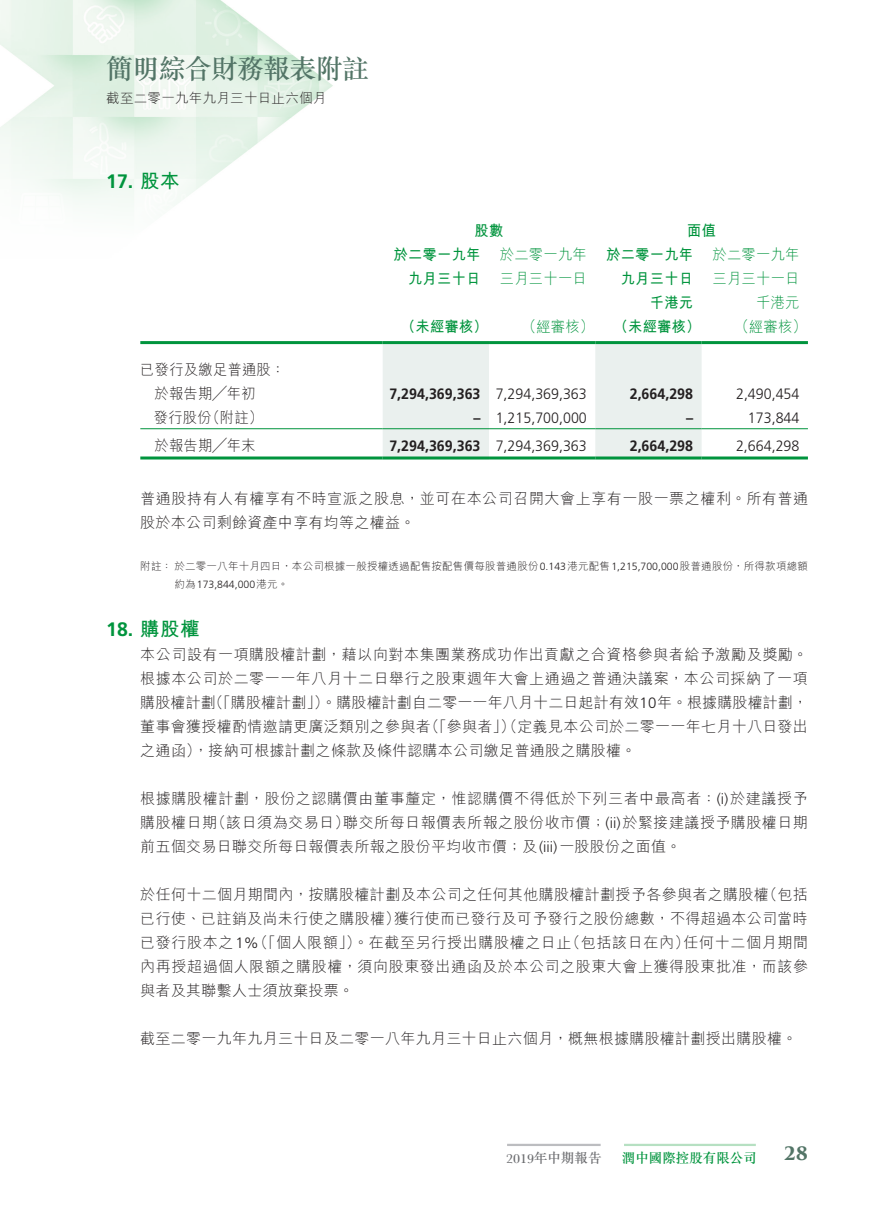
<style>
.page{position:relative;width:893px;height:1212px;background:#fff}
.page>*{position:absolute;margin:0;border:0;box-sizing:border-box;transform-origin:0 0}
.t1{font:500 27px "M Sung HK";letter-spacing:-.03em;color:#537567}
.t2{font:700 19.5px "Frutiger LT Std";color:#00943d}
.t3{font:700 18px "Trajan Pro 3";color:#537567}
.t4{font:300 15px/24px "M Hei HK";letter-spacing:.025em;color:#231f20}
.t5{font:300 15px/24px "M Hei HK";letter-spacing:.045em;color:#231f20;text-align:right}
.t6{font:300 15px "Frutiger LT Std";color:#231f20;scale:.95 1}
.t7{font:700 15px "Frutiger LT Std";color:#231f20;scale:.95 1}
.t8{font:700 15px/24px "M Hei HK";letter-spacing:.02em;color:#00943d;text-align:right;scale:.95 1}
.t9{font:300 15px/24px "M Hei HK";letter-spacing:.02em;color:#00943d;scale:.95 1}
.t10{font:300 15px "M Hei HK";letter-spacing:.025em;color:#231f20;scale:.95 1}
.t11{font:300 13.5px "M Hei HK";letter-spacing:.02em;color:#231f20}
.t12{font:500 13.5px "M Sung HK";color:#00943d}
.t13{font:500 13.5px "M Sung HK";color:#6c6d70}
.t14{font:300 10.5px "M Hei HK";letter-spacing:.02em;color:#231f20}
.t15{font:300 10.5px "Frutiger LT Std";color:#231f20}
.s1{font-family:"M Hei HK"}
.s2{font-family:"Frutiger LT Std"}
</style>
<div class="page">
<img style="left:0;top:0;width:333px;height:206px">
<hr style="left:624px;top:1144px;width:132px;height:2px;background:#b6e0c2">
<hr style="left:507px;top:1144px;width:94px;height:2px;background:#bcbdc0">
<svg style="left:383px;top:344px;width:319px;height:112px"></svg>
<hr style="left:140px;top:341px;width:243px;height:3px;background:#00943d">
<hr style="left:383px;top:341px;width:106px;height:3px;background:#00943d">
<hr style="left:489px;top:341px;width:106px;height:3px;background:#00943d">
<hr style="left:595px;top:341px;width:107px;height:3px;background:#00943d">
<hr style="left:702px;top:341px;width:106px;height:3px;background:#00943d">
<hr style="left:140px;top:428px;width:243px;height:1px;background:#00943d">
<hr style="left:383px;top:428px;width:106px;height:1px;background:#00943d">
<hr style="left:489px;top:428px;width:106px;height:1px;background:#00943d">
<hr style="left:595px;top:428px;width:107px;height:1px;background:#00943d">
<hr style="left:702px;top:428px;width:106px;height:1px;background:#00943d">
<hr style="left:140px;top:456px;width:243px;height:3px;background:#00943d">
<hr style="left:383px;top:456px;width:106px;height:3px;background:#00943d">
<hr style="left:489px;top:456px;width:106px;height:3px;background:#00943d">
<hr style="left:595px;top:456px;width:107px;height:3px;background:#00943d">
<hr style="left:702px;top:456px;width:106px;height:3px;background:#00943d">
<h1 class="t1" style="left:106px;top:51px;width:264px">簡明綜合財務報表附註</h1>
<p class="t11" style="left:106px;top:92px;width:222px">截至二零一九年九月三十日止六個月</p>
<h2 class="t2" style="left:106px;top:169px;width:75px">17. <span class="s1">股本</span></h2>
<p class="t10" style="left:140px;top:361px;width:154px">已發行及繳足普通股：</p>
<p class="t10" style="left:155px;top:385px;width:108px">於報告期╱年初</p>
<p class="t10" style="left:206px;top:409px;width:62px">（附註(</p>
<p class="t10" style="left:154px;top:409px;width:62px">發行股份</p>
<p class="t8" style="left:687px;top:217px;width:32px">面值</p>
<p class="t8" style="left:475px;top:217px;width:32px">股數</p>
<p class="t8" style="left:394px;top:241px;width:93px">於二零一九年</p>
<p class="t8" style="left:408px;top:265px;width:78px">九月三十日</p>
<p class="t9" style="left:500px;top:242px;width:93px">於二零一九年三月三十一日</p>
<p class="t8" style="left:606px;top:241px;width:93px">於二零一九年九月三十日</p>
<p class="t9" style="left:712px;top:242px;width:93px;text-align:right">於二零一九年三月三十一日千港元</p>
<p class="t8" style="left:650px;top:289px;width:47px">千港元</p>
<p class="t8" style="left:401px;top:313px;width:92px">（未經審核）</p>
<p class="t9" style="left:522px;top:314px;width:77px">（經審核）</p>
<p class="t8" style="left:614px;top:313px;width:92px">（未經審核）</p>
<p class="t9" style="left:735px;top:314px;width:77px">（經審核(</p>
<p class="t7" style="left:389px;top:385px;width:97px">7,294,369,363</p>
<p class="t6" style="left:496px;top:385px;width:97px">7,294,369,363</p>
<p class="t7" style="left:630px;top:385px;width:68px">2,664,298</p>
<p class="t6" style="left:736px;top:385px;width:68px">2,490,454</p>
<p class="t7" style="left:473px;top:409px;width:9px">–</p>
<p class="t6" style="left:496px;top:409px;width:97px">1,215,700,000</p>
<p class="t7" style="left:686px;top:409px;width:9px">–</p>
<p class="t6" style="left:748px;top:409px;width:56px">173,844</p>
<p class="t10" style="left:155px;top:438px;width:108px">於報告期╱年末</p>
<p class="t4" style="left:140px;top:486px;width:669px">普通股持有人有權享有不時宣派之股息，並可在本公司召開大會上享有一股一票之權利。所有普通股於本公司剩餘資產中享有均等之權益。</p>
<p class="t14" style="left:140px;top:560px;width:669px">附註：於二零一八年十月四日，本公司根據一般授權透過配售按配售價每股普通股份<span class="s2">0.143</span>港元配售<span class="s2">1,215,700,000</span>股普通股份，所得款項總額</p>
<p class="t15" style="left:174px;top:578px;width:115px"><span class="s1">約為</span>173,844,000<span class="s1">港元。</span></p>
<h2 class="t2" style="left:106px;top:617px;width:95px">18. <span class="s1">購股權</span></h2>
<p class="t4" style="left:140px;top:642px;width:669px;text-align:right">本公司設有一項購股權計劃，藉以向對本集團業務成功作出貢獻之合資格參與者給予激勵及獎勵。根據本公司於二零一一年八月十二日舉行之股東週年大會上通過之普通決議案，本公司採納了一項（「購股權計劃」）。購股權計劃自二零一一年八月十二日起計有效<span class="s2">10</span>年。根據購股權計劃，</p>
<p class="t7" style="left:389px;top:437px;width:97px">7,294,369,363</p>
<p class="t7" style="left:630px;top:437px;width:68px">2,664,298</p>
<p class="t6" style="left:496px;top:437px;width:97px">7,294,369,363</p>
<p class="t6" style="left:736px;top:437px;width:68px">2,664,298</p>
<p class="t4" style="left:140px;top:690px;width:77px">購股權計劃</p>
<p class="t4" style="left:140px;top:714px;width:497px">董事會獲授權酌情邀請更廣泛類別之參與者<br>之通函，）接納可根據計劃之條款及條件認購本公司繳足普通股之購股權。</p>
<p class="t5" style="left:140px;top:786px;width:669px">根據購股權計劃，股份之認購價由董事釐定，惟認購價不得低於下列三者中最高者： <span class="s2">)i(</span> 於建議授予聯交所每日報價表所報之股份收市價；<span class="s2">( )i i</span> 於緊接建議授予購股權日期</p>
<p class="t4" style="left:424px;top:714px;width:385px">（「參與者」）（定義見本公司於二零一一年七月十八日發出</p>
<p class="t4" style="left:211px;top:810px;width:140px">（該日須為交易日）</p>
<p class="t4" style="left:140px;top:810px;width:542px">購股權日期<br>前五個交易日聯交所每日報價表所報之股份平均收市價；及<span class="s2">(iii)</span>一股股份之面值。</p>
<p class="t4" style="left:394px;top:882px;width:415px;text-indent:-254px">於任何十二個月期間內，按購股權計劃及本公司之任何其他購股權計劃授予各參與者之購股權<br>獲行使而已發行及可予發行之股份總數，不得超過本公司當時</p>
<p class="t4" style="left:762px;top:882px;width:47px">（包括</p>
<p class="t4" style="left:140px;top:906px;width:261px">已行使、已註銷及尚未行使之購股權）</p>
<p class="t5" style="left:253px;top:930px;width:320px">（「個人限額」）。在截至另行授出購股權之日止</p>
<p class="t4" style="left:565px;top:930px;width:125px">（包括該日在內）</p>
<p class="t5" style="left:683px;top:930px;width:126px">任何十二個月期間</p>
<p class="t4" style="left:140px;top:930px;width:669px">已發行股本之<span class="s2">1%<br></span>內再授超過個人限額之購股權，須向股東發出通函及於本公司之股東大會上獲得股東批准，而該參與者及其聯繫人士須放棄投票。</p>
<p class="t4" style="left:140px;top:1026px;width:658px">截至二零一九年九月三十日及二零一八年九月三十日止六個月，概無根據購股權計劃授出購股權。</p>
<p class="t13" style="left:506px;top:1149px;width:97px">2019年中期報告</p>
<p class="t12" style="left:622px;top:1149px;width:136px">潤中國際控股有限公司</p>
<p class="t3" style="left:784px;top:1140px;width:25px">28</p>
</div>
